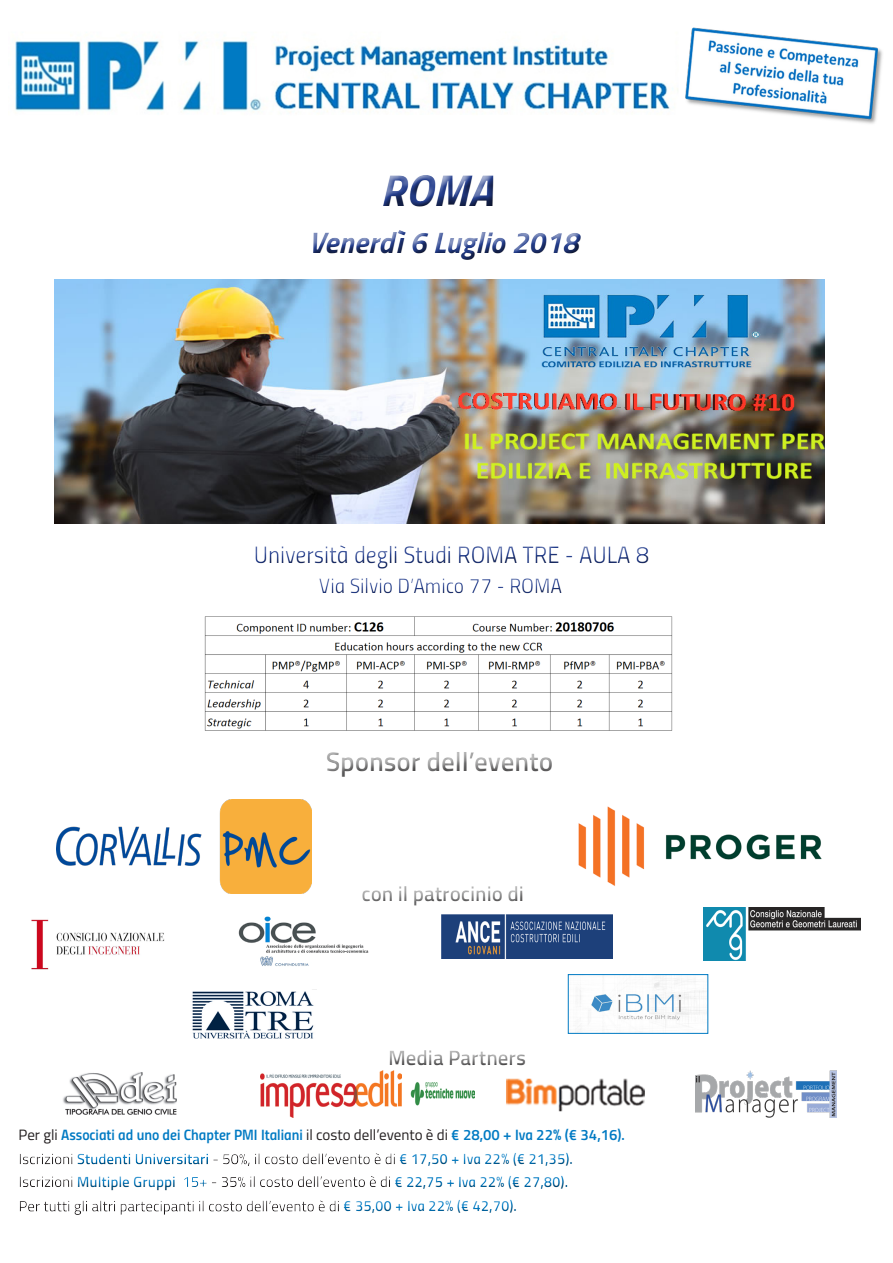
<style>
.page{position:relative;width:893px;height:1263px;background:#fff}
.page>*{position:absolute;margin:0;border:0;box-sizing:border-box;transform-origin:0 0}
.t1{font:italic 700 45px "Titillium";color:#253f8e}
.t2{font:italic 700 30px "Titillium";color:#253f8e}
.t3{font:600 27px "Titillium";color:#919191}
.t4{font:24px "Titillium Regular Upright";color:#253f8e}
.t5{font:600 21px "Titillium";color:#919191}
.t6{font:21px "Titillium Regular Upright";color:#253f8e}
.t7{font:15px "Titillium Semibold Upright";color:#007ac3}
.t8{font:600 15px "Titillium";color:#007ac3}
.s1{font-family:"Titillium";color:#231f20}
</style>
<div class="page">
<div style="left:375px;top:168px;width:130px;height:50px;background:#231f20;opacity:.75"></div>
<div style="left:318px;top:744px;width:245px;height:38px;background:#231f20;opacity:.75"></div>
<div style="left:354px;top:879px;width:180px;height:32px;background:#231f20;opacity:.75"></div>
<div style="left:381px;top:1047px;width:155px;height:28px;background:#231f20;opacity:.75"></div>
<img style="left:31px;top:919px;width:134px;height:51px">
<img style="left:703px;top:907px;width:157px;height:53px">
<img style="left:577px;top:977px;width:129px;height:55px">
<div style="left:568px;top:974px;width:140px;height:60px;border:1px solid #007ac3"></div>
<img style="left:261px;top:1071px;width:140px;height:46px">
<img style="left:63px;top:1072px;width:114px;height:43px">
<div style="left:247px;top:538px;width:412px;height:34px;background:#231f20;opacity:.75"></div>
<img style="left:204px;top:616px;width:469px;height:115px">
<img style="left:506px;top:1078px;width:139px;height:34px">
<img style="left:411px;top:1082px;width:63px;height:24px">
<img style="left:192px;top:989px;width:125px;height:50px">
<img style="left:578px;top:806px;width:244px;height:80px">
<img style="left:56px;top:800px;width:256px;height:93px">
<img style="left:441px;top:914px;width:172px;height:44px">
<img style="left:696px;top:1071px;width:140px;height:46px">
<img style="left:239px;top:916px;width:130px;height:50px">
<div style="left:15px;top:1193px;width:512px;height:30px;background:#231f20;opacity:.75"></div>
<div style="left:15px;top:1146px;width:568px;height:30px;background:#231f20;opacity:.75"></div>
<img style="left:54px;top:280px;width:771px;height:243px">
<img style="left:15px;top:27px;width:868px;height:97px">
<div style="left:304px;top:225px;width:287px;height:43px;background:#231f20;opacity:.75"></div>
<div style="left:15px;top:1169px;width:563px;height:29px;background:#231f20;opacity:.75"></div>
<h1 class="t1" style="left:380px;top:155px;width:115px">ROMA</h1>
<h2 class="t2" style="left:308px;top:219px;width:272px">Venerdì 6 Luglio 2018</h2>
<h3 class="t4" style="left:254px;top:537px;width:397px">Università degli Studi ROMA TRE - AULA 8</h3>
<h3 class="t6" style="left:319px;top:570px;width:245px">Via Silvio D’Amico 77 - ROMA</h3>
<h3 class="t3" style="left:326px;top:741px;width:229px">Sponsor dell’evento</h3>
<h3 class="t5" style="left:361px;top:878px;width:164px">con il patrocinio di</h3>
<h3 class="t5" style="left:388px;top:1042px;width:139px">Media Partners</h3>
<p class="t7" style="left:18px;top:1123px;width:608px"><span class="s1">Per gli</span> Associati ad uno dei Chapter PMI Italiani <span class="s1">il costo dell’evento è di</span> € 28,00 + Iva 22% (€ 34,16).</p>
<p class="t7" style="left:399px;top:1147px;width:175px">€ 17,50 + Iva 22% (€ 21,35).</p>
<p class="t8" style="left:77px;top:1170px;width:100px">Multiple Gruppi</p>
<p class="t7" style="left:394px;top:1170px;width:175px">€ 22,75 + Iva 22% (€ 27,80).</p>
<p class="t7" style="left:343px;top:1195px;width:175px">€ 35,00 + Iva 22% (€ 42,70).</p>
</div>
